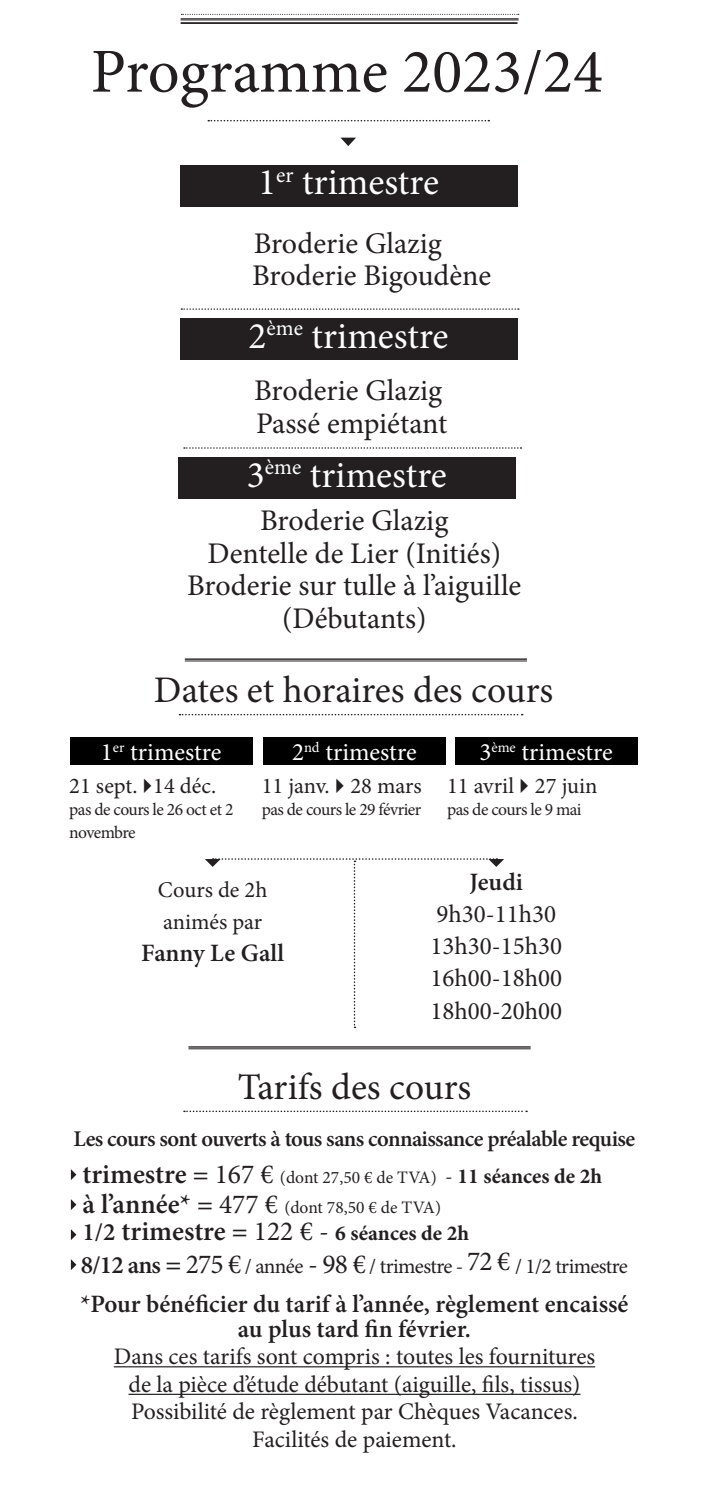
<style>
.page{position:relative;width:709px;height:1489px;background:#fff}
.page>*{position:absolute;margin:0;border:0;box-sizing:border-box;transform-origin:0 0}
.t1{font:62.5px "Minion Pro";color:#231f20}
.t2{font:37.5px "Minion Pro";color:#fff}
.t3{font:37.5px "Minion Pro";color:#231f20}
.t4{font:30px/32.5px "Minion Pro";color:#231f20}
.t5{font:600 25px/25px "Minion Pro";color:#231f20;text-align:center}
.t6{font:25px/32px "Minion Pro";color:#231f20}
.t7{font:25px "Minion Pro";color:#fff}
.t8{font:23.75px/27.5px "Minion Pro";color:#231f20;text-align:center}
.t9{font:22.5px/32px "Minion Pro";color:#231f20}
.t10{font:600 22.5px "Minion Pro";letter-spacing:-.025em;color:#231f20}
.t11{font:21.25px/32.5px "Minion Pro";letter-spacing:-.03em;color:#231f20}
.t12{font:17.5px/30px "Minion Pro";color:#231f20}
.t13{font:17.5px/22.5px "Minion Pro";letter-spacing:-.03em;color:#231f20}
.s1{font-weight:600;font-size:27.5px}
.s2{font-size:27.5px}
.s3{font-size:21.25px}
.s4{font-weight:700;font-size:21.25px}
.s5{font-weight:600;font-size:25px}
.s6{font-weight:700}
</style>
<div class="page">
<hr style="left:188px;top:1046px;width:342px;height:1px;background:#231f20">
<hr style="left:188px;top:1048px;width:342px;height:1px;background:#231f20">
<svg style="left:205px;top:858px;width:299px;height:170px"></svg>
<hr style="left:185px;top:658px;width:342px;height:1px;background:#231f20">
<hr style="left:185px;top:660px;width:342px;height:1px;background:#231f20">
<svg style="left:179px;top:714px;width:343px;height:1px"></svg>
<div style="left:70px;top:737px;width:182px;height:27px;background:#000"></div>
<div style="left:263px;top:737px;width:182px;height:27px;background:#000"></div>
<div style="left:455px;top:737px;width:182px;height:27px;background:#000"></div>
<svg style="left:184px;top:1110px;width:343px;height:1px"></svg>
<hr style="left:114px;top:1365px;width:481px;height:2px;background:#231f20">
<hr style="left:128px;top:1393px;width:452px;height:1px;background:#231f20">
<svg style="left:71px;top:1169px;width:5px;height:11px"></svg>
<svg style="left:71px;top:1199px;width:5px;height:11px"></svg>
<svg style="left:71px;top:1229px;width:5px;height:11px"></svg>
<svg style="left:71px;top:1259px;width:5px;height:11px"></svg>
<hr style="left:181px;top:22px;width:336px;height:2px;background:#231f20">
<hr style="left:181px;top:18px;width:337px;height:1px;background:#231f20">
<hr style="left:181px;top:19px;width:337px;height:1px;background:#231f20">
<svg style="left:181px;top:14px;width:338px;height:1px"></svg>
<div style="left:179px;top:165px;width:338px;height:41px;background:#231f20"></div>
<svg style="left:181px;top:308px;width:338px;height:2px"></svg>
<div style="left:179px;top:318px;width:338px;height:42px;background:#231f20"></div>
<svg style="left:184px;top:447px;width:337px;height:1px"></svg>
<div style="left:178px;top:457px;width:338px;height:42px;background:#231f20"></div>
<svg style="left:208px;top:120px;width:281px;height:1px"></svg>
<svg style="left:341px;top:138px;width:15px;height:8px"></svg>
<h1 class="t1" style="left:91px;top:30px;width:514px">Programme 2023/24</h1>
<h2 class="t2" style="left:258px;top:157px;width:182px">1<sup>er</sup> trimestre</h2>
<p class="t4" style="left:252px;top:227px;width:240px">Broderie Glazig<br>Broderie Bigoudène</p>
<h2 class="t2" style="left:248px;top:310px;width:201px">2<sup>ème</sup> trimestre</h2>
<p class="t4" style="left:254px;top:374px;width:194px">Broderie Glazig<br>Passé empiétant</p>
<h2 class="t2" style="left:247px;top:449px;width:201px">3<sup>ème</sup> trimestre</h2>
<p class="t4" style="left:187px;top:504px;width:336px;text-align:center">Broderie Glazig<br>Dentelle de Lier (Initiés)<br>Broderie sur tulle à l’aiguille (Débutants)</p>
<h2 class="t3" style="left:154px;top:665px;width:401px">Dates et horaires des cours</h2>
<p class="t7" style="left:101px;top:735px;width:122px">1<sup>er</sup> trimestre</p>
<p class="t7" style="left:292px;top:735px;width:126px">2<sup>nd</sup> trimestre</p>
<p class="t7" style="left:479px;top:735px;width:135px">3<sup>ème</sup> trimestre</p>
<p class="t9" style="left:447px;top:769px;width:152px">11 avril 27 juin</p>
<p class="t13" style="left:447px;top:798px;width:136px">pas de cours le 9 mai</p>
<p class="t9" style="left:69px;top:769px;width:148px">21 sept. 14 déc.</p>
<p class="t13" style="left:69px;top:798px;width:166px">pas de cours le 26 oct et 2 novembre</p>
<p class="t9" style="left:262px;top:769px;width:161px">11 janv. 28 mars</p>
<p class="t13" style="left:262px;top:798px;width:161px">pas de cours le 29 février</p>
<p class="t9" style="left:158px;top:874px;width:111px">Cours de 2h animés par</p>
<p class="t5" style="left:141px;top:940px;width:144px">Fanny Le Gall</p>
<p class="t5" style="left:469px;top:869px;width:55px">Jeudi</p>
<p class="t6" style="left:430px;top:898px;width:133px">9h30-11h30<br>13h30-15h30<br>16h00-18h00<br>18h00-20h00</p>
<h2 class="t3" style="left:238px;top:1061px;width:235px">Tarifs des cours</h2>
<p class="t10" style="left:74px;top:1122px;width:563px">Les cours sont ouverts à tous sans connaissance préalable requise</p>
<p class="t12" style="left:82px;top:1162px;width:521px"><span class="s1">trimestre =</span> <span class="s2">167 €</span> (dont 27,50 € de TVA) <span class="s3">-</span> <span class="s4">11 séances de 2h </span><span class="s1">à l’année* =</span> <span class="s2">477 €</span> (dont 78,50 € de TVA)</p>
<p class="t11" style="left:81px;top:1217px;width:548px"><span class="s5">1/2</span> <span class="s1">trimestre =</span> <span class="s2">122 € -</span> <span class="s6">6 séances de 2h<br></span><span class="s5">8/12 ans</span> <span class="s1">=</span> <span class="s2">275 €</span> / année <span class="s2">- 98 €</span> / trimestre - <span class="s2">72 €</span> / 1/2 trimestre</p>
<p class="t5" style="left:80px;top:1291px;width:549px">*Pour bénéficier du tarif à l’année, règlement encaissé au plus tard fin février.</p>
<p class="t8" style="left:114px;top:1342px;width:483px">Dans ces tarifs sont compris : toutes les fournitures de la pièce d’étude débutant (aiguille, fils, tissus)<br>Possibilité de règlement par Chèques Vacances.<br>Facilités de paiement.</p>
</div>
